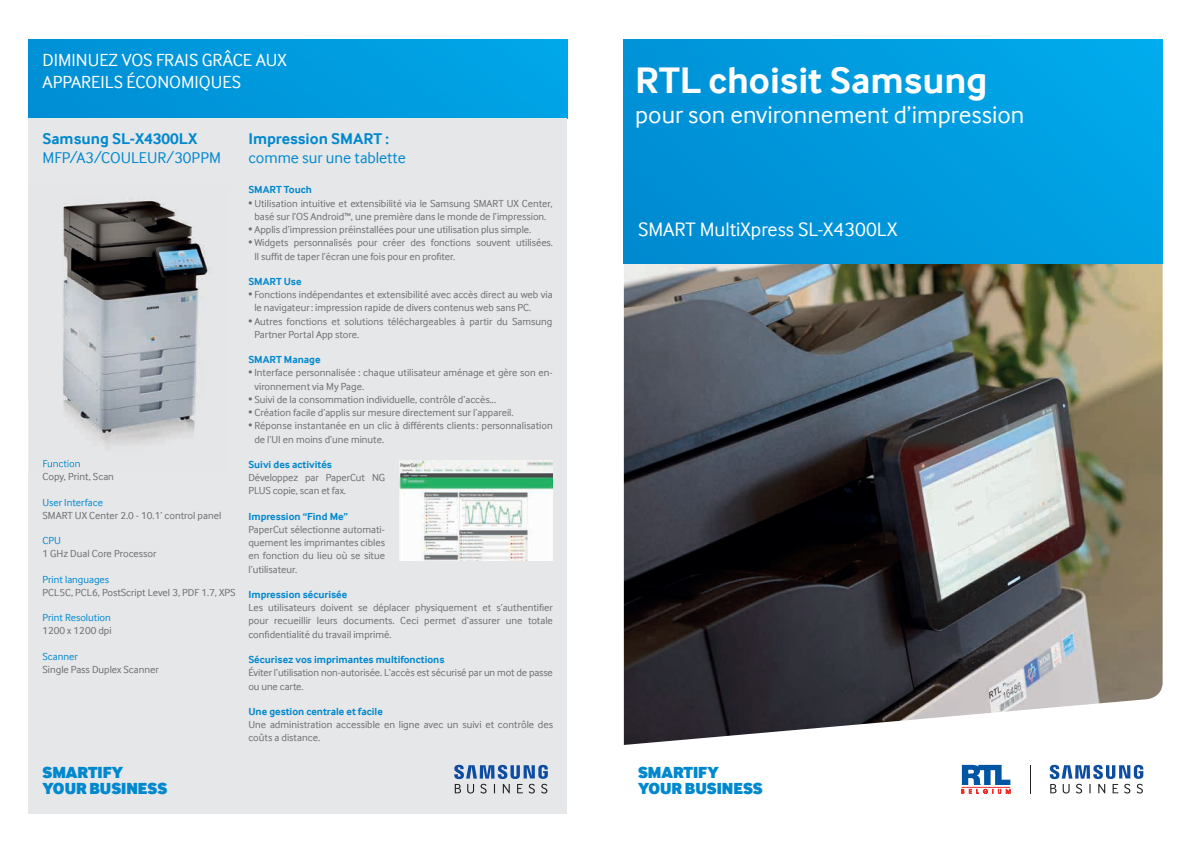
<style>
.page{position:relative;width:1191px;height:842px;background:#fff}
.page>*{position:absolute;margin:0;border:0;box-sizing:border-box;transform-origin:0 0}
.t1{font:700 38px "Samsung Inter Face";color:#fff}
.t2{font:25px "Samsung Inter Face";color:#fff}
.t3{font:20px "Samsung Inter Face";color:#fff}
.t4{font:18px/21.6px "Samsung Inter Face";color:#fff}
.t5{font:900 16.5px/16px "Samsung Inter Face";color:#0088ce}
.t6{font:16px "Samsung Inter Face";color:#0088ce}
.t7{font:700 16px "Samsung Inter Face";color:#0088ce}
.t8{font:10.5px/13.3px "Samsung Inter Face";color:#6c6d70}
.t9{font:700 10.5px "Samsung Inter Face";color:#0088ce}
.t10{font:10.5px "Samsung Inter Face";color:#0088ce}
.s1{font-size:8px}
</style>
<div class="page">
<div style="left:28px;top:40px;width:539px;height:78px;background:#009ade"></div>
<div style="left:28px;top:118px;width:539px;height:696px;background:#e6e7e9"></div>
<img style="left:624px;top:263px;width:538px;height:482px">
<div style="left:624px;top:40px;width:538px;height:223px;background:linear-gradient(to right,#008dd3,#00a7e8)"></div>
<svg style="left:1049px;top:765px;width:94px;height:28px"></svg>
<svg style="left:454px;top:765px;width:94px;height:28px"></svg>
<svg style="left:1030px;top:765px;width:1px;height:28px"></svg>
<svg style="left:961px;top:765px;width:49px;height:28px"></svg>
<img style="left:399px;top:461px;width:154px;height:99px">
<img style="left:28px;top:199px;width:183px;height:273px">
<img style="left:43px;top:460px;width:37px;height:7px">
<h3 class="t4" style="left:43px;top:50px;width:246px">DIMINUEZ VOS FRAIS GRÂCE AUX<br>APPAREILS ÉCONOMIQUES</h3>
<h3 class="t7" style="left:43px;top:129px;width:156px">Samsung SL-X4300LX</h3>
<h3 class="t6" style="left:43px;top:148px;width:180px">MFP/A3/COULEUR/30PPM</h3>
<p class="t8" style="left:43px;top:470px;width:73px">Copy, Print, Scan</p>
<p class="t10" style="left:43px;top:496px;width:62px">User Interface</p>
<p class="t8" style="left:43px;top:509px;width:180px">SMART UX Center 2.0 - 10.1’ control panel</p>
<p class="t10" style="left:43px;top:535px;width:20px">CPU</p>
<p class="t8" style="left:43px;top:547px;width:116px">1 GHz Dual Core Processor</p>
<p class="t10" style="left:43px;top:573px;width:68px">Print languages</p>
<p class="t8" style="left:43px;top:586px;width:195px">PCL5C, PCL6, PostScript Level 3, PDF 1.7, XPS</p>
<p class="t10" style="left:43px;top:612px;width:70px">Print Resolution</p>
<p class="t8" style="left:43px;top:624px;width:71px">1200 x 1200 dpi</p>
<p class="t10" style="left:43px;top:650px;width:37px">Scanner</p>
<p class="t8" style="left:43px;top:663px;width:118px">Single Pass Duplex Scanner</p>
<h3 class="t5" style="left:43px;top:763px;width:126px">SMARTIFY<br>YOUR BUSINESS</h3>
<h3 class="t7" style="left:248px;top:129px;width:142px">Impression SMART :</h3>
<h3 class="t6" style="left:248px;top:148px;width:159px">comme sur une tablette</h3>
<p class="t9" style="left:248px;top:184px;width:65px">SMART Touch</p>
<p class="t8" style="left:248px;top:196px;width:306px;text-align:center"><span class="s1">•</span> Utilisation intuitive et extensibilité via le Samsung SMART UX Center, basé sur l’OS Android™, une première dans le monde de l’impression.</p>
<p class="t8" style="left:248px;top:223px;width:284px"><span class="s1">•</span> Applis d’impression préinstallées pour une utilisation plus simple.</p>
<p class="t8" style="left:254px;top:236px;width:300px;text-indent:-6px"><span class="s1">•</span> Widgets personnalisés pour créer des fonctions souvent utilisées.<br>Il suffit de taper l’écran une fois pour en profiter.</p>
<p class="t9" style="left:248px;top:275px;width:55px">SMART Use</p>
<p class="t8" style="left:254px;top:288px;width:300px;text-indent:-6px"><span class="s1">•</span> Fonctions indépendantes et extensibilité avec accès direct au web via le navigateur : impression rapide de divers contenus web sans PC.</p>
<p class="t8" style="left:254px;top:314px;width:299px;text-indent:-6px"><span class="s1">•</span> Autres fonctions et solutions téléchargeables à partir du Samsung<br>Partner Portal App store.</p>
<p class="t9" style="left:248px;top:353px;width:74px">SMART Manage</p>
<p class="t8" style="left:254px;top:366px;width:300px;text-indent:-6px"><span class="s1">•</span> Interface personnalisée : chaque utilisateur aménage et gère son en&shy;vironnement via My Page.</p>
<p class="t8" style="left:248px;top:393px;width:249px"><span class="s1">•</span> Suivi de la consommation individuelle, contrôle d’accès...</p>
<p class="t8" style="left:248px;top:406px;width:267px"><span class="s1">•</span> Création facile d’applis sur mesure directement sur l’appareil.</p>
<p class="t8" style="left:254px;top:419px;width:300px;text-indent:-6px"><span class="s1">•</span> Réponse instantanée en un clic à différents clients : personnalisation de l’UI en moins d’une minute.</p>
<p class="t9" style="left:248px;top:458px;width:85px">Suivi des activités</p>
<p class="t8" style="left:248px;top:471px;width:138px">Développez par PaperCut NG<br>PLUS copie, scan et fax.</p>
<p class="t9" style="left:248px;top:510px;width:101px">Impression “Find Me”</p>
<p class="t8" style="left:248px;top:523px;width:138px;text-align:justify">PaperCut sélectionne automati&shy;quement les imprimantes cibles en fonction du lieu où se situe l’utilisateur.</p>
<p class="t9" style="left:248px;top:588px;width:100px">Impression sécurisée</p>
<p class="t8" style="left:248px;top:601px;width:306px;text-align:justify">Les utilisateurs doivent se déplacer physiquement et s’authentifier pour recueillir leurs documents. Ceci permet d’assurer une totale confidentialité du travail imprimé.</p>
<p class="t9" style="left:248px;top:653px;width:197px">Sécurisez vos imprimantes multifonctions</p>
<p class="t8" style="left:248px;top:666px;width:306px">Éviter l’utilisation non-autorisée. L’accès est sécurisé par un mot de passe ou une carte.</p>
<p class="t9" style="left:248px;top:705px;width:136px">Une gestion centrale et facile</p>
<p class="t8" style="left:248px;top:718px;width:306px">Une administration accessible en ligne avec un suivi et contrôle des coûts a distance.</p>
<h1 class="t1" style="left:635px;top:58px;width:354px">RTL choisit Samsung</h1>
<h2 class="t2" style="left:635px;top:100px;width:391px">pour son environnement d’impression</h2>
<h3 class="t3" style="left:638px;top:218px;width:261px">SMART MultiXpress SL-X4300LX</h3>
<h3 class="t5" style="left:638px;top:763px;width:126px">SMARTIFY<br>YOUR BUSINESS</h3>
</div>
